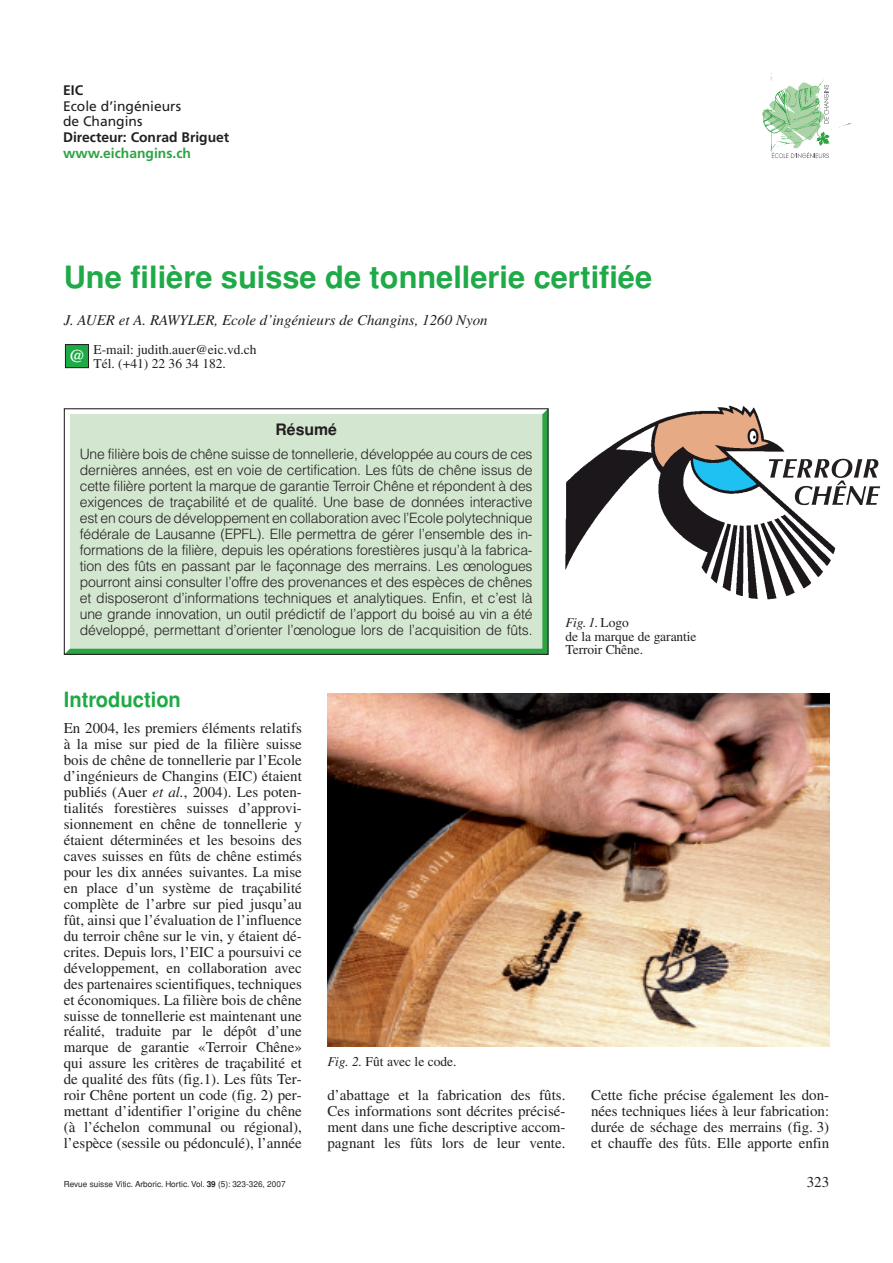
<style>
.page{position:relative;width:893px;height:1263px;background:#fff}
.page>*{position:absolute;margin:0;border:0;box-sizing:border-box;transform-origin:0 0}
.t1{font:700 30.75px "Helvetica";color:#1faa48}
.t2{font:700 21px "Helvetica";color:#1faa48;scale:.96 1}
.t3{font:700 15.75px "Helvetica";color:#231f20}
.t4{font:15px/15.9px "Times";color:#231f20;text-align:justify}
.t5{font:italic 15px "Times";color:#231f20}
.t6{font:300 14.25px/15.9px "Helvetica";letter-spacing:-.01em;color:#231f20;text-align:justify}
.t7{font:13.8px/15.8px "Frutiger";color:#231f20}
.t8{font:700 13.8px "Frutiger";color:#231f20}
.t9{font:700 13.8px "Frutiger";color:#2da343}
.t10{font:13.5px/13.8px "Times";color:#231f20}
.t11{font:8.25px "Helvetica";color:#231f20}
.s1{font-style:italic}
.s2{font-weight:700}
</style>
<div class="page">
<div style="left:66px;top:410px;width:481px;height:243px;background:#d3e6d0"></div>
<svg style="left:772px;top:153px;width:57px;height:5px"></svg>
<img style="left:762px;top:73px;width:89px;height:80px">
<div style="left:65px;top:345px;width:24px;height:23px;background:#1faa48"></div>
<div style="left:65px;top:344px;width:24px;height:24px;border:1px solid #231f20"></div>
<div style="left:64px;top:408px;width:485px;height:247px;border:1px solid #231f20"></div>
<svg style="left:835px;top:458px;width:45px;height:47px"></svg>
<img style="left:566px;top:405px;width:269px;height:194px">
<img style="left:327px;top:693px;width:502px;height:353px">
<p class="t8" style="left:63px;top:85px;width:22px">EIC</p>
<p class="t7" style="left:63px;top:99px;width:119px">Ecole d’ingénieurs de Changins</p>
<p class="t8" style="left:63px;top:132px;width:168px">Directeur: Conrad Briguet</p>
<p class="t9" style="left:63px;top:148px;width:129px">www.eichangins.ch</p>
<h1 class="t1" style="left:64px;top:259px;width:590px">Une filière suisse de tonnellerie certifiée</h1>
<p class="t5" style="left:64px;top:315px;width:425px">J. AUER et A. RAWYLER, Ecole d’ingénieurs de Changins, 1260 Nyon</p>
<p class="t10" style="left:69px;top:343px;width:189px;line-height:14.2px;text-indent:24px">E-mail: judith.auer@eic.vd.ch <sup>@</sup> Tél. (+41) 22 36 34 182.</p>
<p class="t3" style="left:276px;top:421px;width:63px">Résumé</p>
<p class="t6" style="left:80px;top:446px;width:454px">Une filière bois de chêne suisse de tonnellerie, développée au cours de ces dernières années, est en voie de certification. Les fûts de chêne issus de cette filière portent la marque de garantie Terroir Chêne et répondent à des exigences de traçabilité et de qualité. Une base de données interactive est en cours de développement en collaboration avec l’Ecole polytechnique fédérale de Lausanne (EPFL). Elle permettra de gérer l’ensemble des in&shy;formations de la filière, depuis les opérations forestières jusqu’à la fabrica&shy;tion des fûts en passant par le façonnage des merrains. Les œnologues pourront ainsi consulter l’offre des provenances et des espèces de chênes et disposeront d’informations techniques et analytiques. Enfin, et c’est là une grande innovation, un outil prédictif de l’apport du boisé au vin a été développé, permettant d’orienter l’œnologue lors de l’acquisition de fûts.</p>
<p class="t10" style="left:566px;top:617px;width:133px"><span class="s1">Fig. 1.</span>Logo<br>de la marque de garantie<br>Terroir Chêne.</p>
<h2 class="t2" style="left:64px;top:687px;width:124px">Introduction</h2>
<p class="t4" style="left:64px;top:722px;width:240px">En 2004, les premiers éléments relatifs à la mise sur pied de la filière suisse bois de chêne de tonnellerie par l’Ecole d’ingénieurs de Changins (EIC) étaient publiés (Auer <span class="s1">et al.</span>, 2004). Les poten&shy;tialités forestières suisses d’approvi&shy;sionnement en chêne de tonnellerie y étaient déterminées et les besoins des caves suisses en fûts de chêne estimés pour les dix années suivantes. La mise en place d’un système de traçabilité complète de l’arbre sur pied jusqu’au fût, ainsi que l’évaluation de l’influence du terroir chêne sur le vin, y étaient dé&shy;crites. Depuis lors, l’EIC a poursuivi ce développement, en collaboration avec des partenaires scientifiques, techniques et économiques. La filière bois de chêne suisse de tonnellerie est maintenant une réalité, traduite par le dépôt d’une marque de garantie «Terroir Chêne» qui assure les critères de traçabilité et de qualité des fûts (fig.1). Les fûts Ter&shy;roir Chêne portent un code (fig. 2) per&shy;mettant d’identifier l’origine du chêne (à l’échelon communal ou régional), l’espèce (sessile ou pédonculé), l’année</p>
<p class="t10" style="left:327px;top:1056px;width:131px"><span class="s1">Fig. 2.</span> Fût avec le code.</p>
<p class="t4" style="left:327px;top:1089px;width:240px">d’abattage et la fabrication des fûts.<br>Ces informations sont décrites précisé&shy;ment dans une fiche descriptive accom&shy;pagnant les fûts lors de leur vente.</p>
<p class="t4" style="left:591px;top:1089px;width:240px">Cette fiche précise également les don&shy;nées techniques liées à leur fabrication: durée de séchage des merrains (fig. 3) et chauffe des fûts. Elle apporte enfin</p>
<p class="t11" style="left:64px;top:1179px;width:223px">Revue suisse Vitic. Arboric. Hortic. Vol. <span class="s2">39</span> (5): 323-326, 2007</p>
<p class="t4" style="left:807px;top:1175px;width:24px">323</p>
</div>
